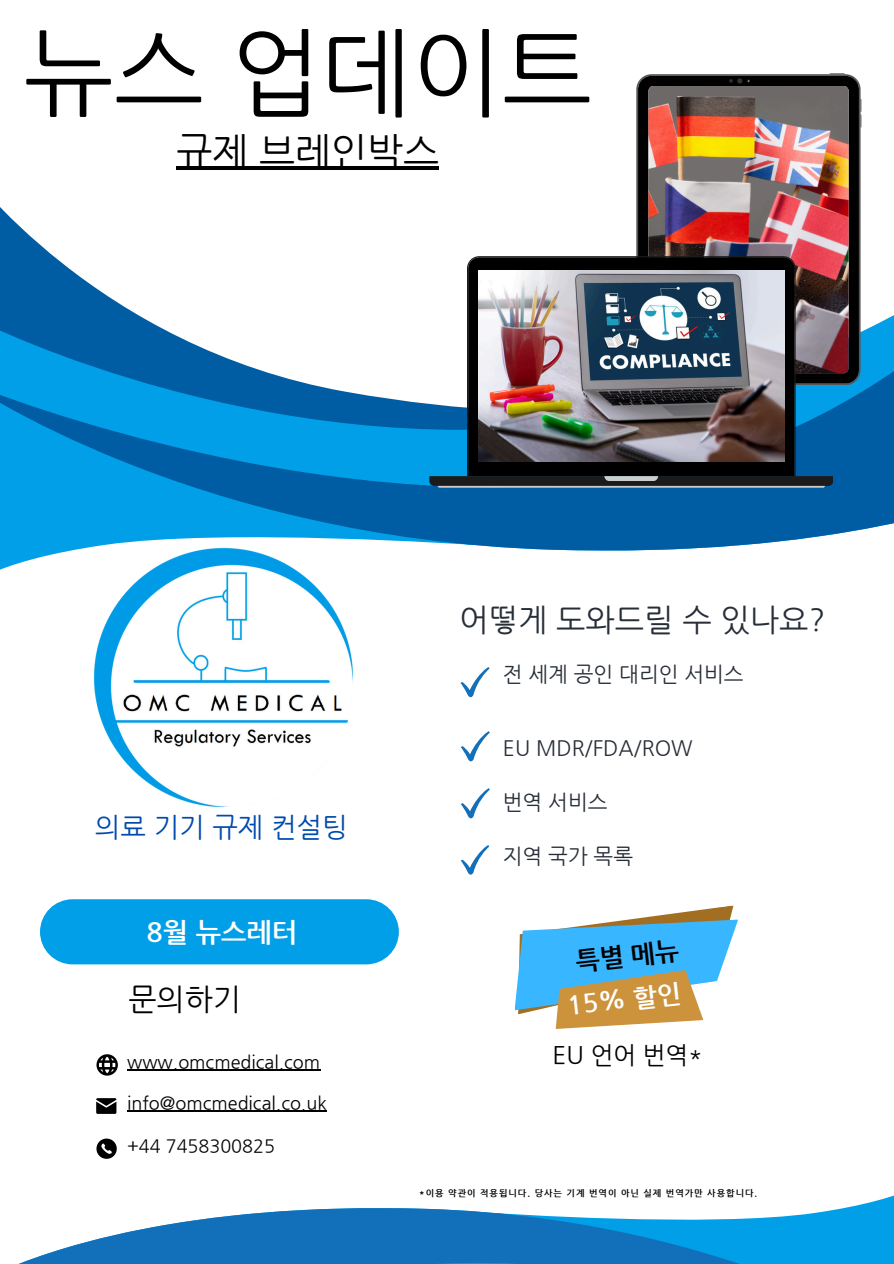
<style>
.page{position:relative;width:894px;height:1264px;background:#fff}
.page>*{position:absolute;margin:0;border:0;box-sizing:border-box;transform-origin:0 0}
.t1{font:96px "Nanum Gothic";color:#000}
.t2{font:38.25px "Nanum Gothic";color:#000}
.t3{font:31.2px "Nanum Gothic";color:#272e37}
.t4{font:30px "Nanum Gothic";color:#000}
.t5{font:27.15px "Nanum Gothic";color:#004aad}
.t6{font:700 27px "Nanum Gothic";color:#fff}
.t7{font:700 25.65px "Nanum Gothic";color:#fff}
.t8{font:700 25.65px "Nanum Gothic";color:#000}
.t9{font:24.15px "Nanum Gothic";color:#000}
.t10{font:21px "Nanum Gothic";color:#272e37}
.t11{font:18px "Nanum Gothic";color:#000}
.t12{font:700 9px "Nanum Gothic";letter-spacing:.11em;color:#000}
</style>
<div class="page">
<svg style="left:0;top:201px;width:893px;height:357px"></svg>
<svg style="left:636px;top:74px;width:224px;height:311px;background:#1a1919"></svg>
<img style="left:648px;top:86px;width:200px;height:287px;border-radius:5px">
<svg style="left:729px;top:78px;width:20px;height:5px"></svg>
<svg style="left:860px;top:99px;width:1px;height:28px"></svg>
<svg style="left:829px;top:73px;width:15px;height:1px"></svg>
<svg style="left:429px;top:256px;width:403px;height:230px"></svg>
<svg style="left:437px;top:476px;width:387px;height:11px;background:#363839"></svg>
<img style="left:478px;top:270px;width:306px;height:192px">
<svg style="left:21px;top:1201px;width:872px;height:62px"></svg>
<div style="left:40px;top:899px;width:359px;height:65px;background:#009fe7;border-radius:33px"></div>
<svg style="left:96px;top:1054px;width:22px;height:21px"></svg>
<hr style="left:127px;top:1069px;width:193px;height:1px;background:#000">
<svg style="left:96px;top:1098px;width:20px;height:15px"></svg>
<hr style="left:127px;top:1110px;width:199px;height:1px;background:#000">
<svg style="left:96px;top:1138px;width:21px;height:20px"></svg>
<svg style="left:514px;top:905px;width:224px;height:124px"></svg>
<img style="left:89px;top:543px;width:268px;height:265px">
<svg style="left:460px;top:667px;width:29px;height:30px"></svg>
<svg style="left:460px;top:731px;width:29px;height:30px"></svg>
<svg style="left:460px;top:788px;width:29px;height:30px"></svg>
<svg style="left:460px;top:845px;width:28px;height:29px"></svg>
<hr style="left:176px;top:166px;width:263px;height:3px;background:#000">
<h3 class="t1" style="left:23px;top:16px;width:570px">뉴스 업데이트</h3>
<p class="t2" style="left:176px;top:129px;width:264px">규제 브레인박스</p>
<p class="t5" style="left:95px;top:810px;width:254px">의료 기기 규제 컨설팅</p>
<p class="t6" style="left:146px;top:916px;width:152px">8월 뉴스레터</p>
<h5 class="t4" style="left:128px;top:981px;width:114px">문의하기</h5>
<h2 class="t11" style="left:127px;top:1051px;width:194px">www.omcmedical.com</h2>
<p class="t11" style="left:127px;top:1092px;width:201px">info@omcmedical.co.uk</p>
<p class="t11" style="left:127px;top:1135px;width:149px">+44 7458300825</p>
<p class="t3" style="left:459px;top:601px;width:367px">어떻게 도와드릴 수 있나요?</p>
<p class="t10" style="left:502px;top:661px;width:242px">전 세계 공인 대리인 서비스</p>
<p class="t10" style="left:502px;top:735px;width:191px">EU MDR/FDA/ROW</p>
<p class="t10" style="left:502px;top:789px;width:106px">번역 서비스</p>
<p class="t10" style="left:502px;top:843px;width:132px">지역 국가 목록</p>
<h4 class="t8" style="left:574px;top:946px;width:105px;rotate:-6deg">특별 메뉴</h4>
<h3 class="t7" style="left:565px;top:990px;width:116px;rotate:-6deg">15% 할인</h3>
<p class="t9" style="left:552px;top:1041px;width:152px">EU 언어 번역*</p>
<p class="t12" style="left:419px;top:1187px;width:339px">*이용 약관이 적용됩니다. 당사는 기계 번역이 아닌 실제 번역가만 사용합니다.</p>
</div>
